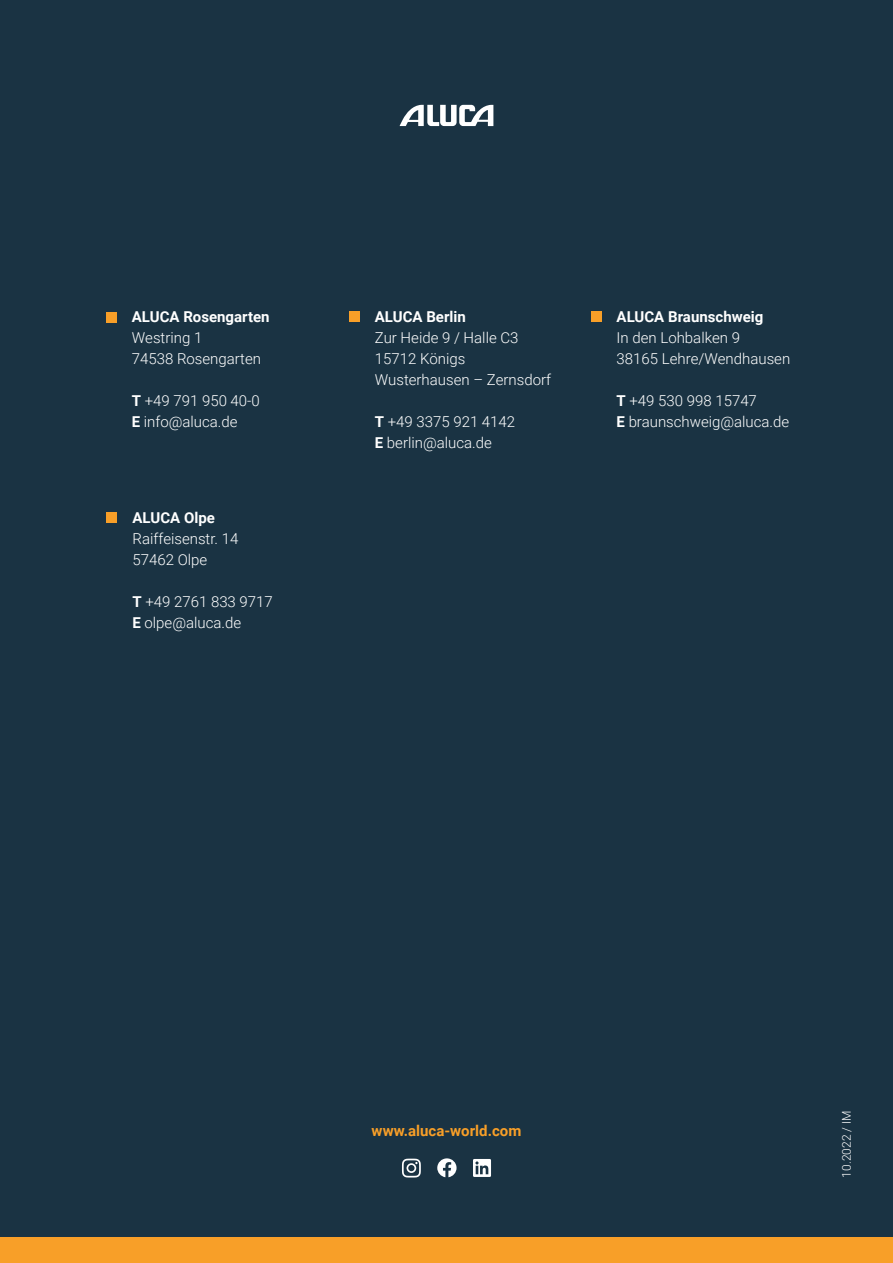
<style>
.page{position:relative;width:893px;height:1263px;background:#1a3343}
.page>*{position:absolute;margin:0;border:0;box-sizing:border-box;transform-origin:0 0}
.t1{font:300 15px/21px "Roboto";color:#fff}
.t2{font:700 15px "Roboto";color:#fff}
.Fließtext{font:700 15px "Roboto";color:#f89f28}
.t3{font:300 12px "Roboto";color:#fff}
.s1{font-weight:700}
</style>
<div class="page">
<svg style="left:400px;top:105px;width:93px;height:21px"></svg>
<svg style="left:402px;top:1159px;width:19px;height:18px"></svg>
<svg style="left:437px;top:1158px;width:20px;height:19px"></svg>
<svg style="left:473px;top:1159px;width:18px;height:18px"></svg>
<div style="left:106px;top:312px;width:11px;height:10px;background:#f89f28"></div>
<div style="left:349px;top:311px;width:10px;height:11px;background:#f89f28"></div>
<div style="left:591px;top:311px;width:11px;height:11px;background:#f89f28"></div>
<div style="left:106px;top:512px;width:11px;height:11px;background:#f89f28"></div>
<div style="left:0;top:1237px;width:893px;height:26px;background:#f89f28"></div>
<p class="t2" style="left:132px;top:306px;width:139px">ALUCA Rosengarten</p>
<p class="t1" style="left:132px;top:327px;width:72px">Westring 1</p>
<p class="t1" style="left:132px;top:348px;width:131px">74538 Rosengarten</p>
<p class="t1" style="left:132px;top:390px;width:130px"><span class="s1">T</span> +49 791 950 40-0</p>
<p class="t1" style="left:132px;top:411px;width:107px"><span class="s1">E</span> info@aluca.de</p>
<p class="t2" style="left:132px;top:507px;width:84px">ALUCA Olpe</p>
<p class="t1" style="left:132px;top:528px;width:107px">Raiffeisenstr. 14</p>
<p class="t1" style="left:132px;top:549px;width:76px">57462 Olpe</p>
<p class="t1" style="left:132px;top:591px;width:142px"><span class="s1">T</span> +49 2761 833 9717</p>
<p class="t1" style="left:132px;top:612px;width:110px"><span class="s1">E</span> olpe@aluca.de</p>
<p class="t2" style="left:375px;top:306px;width:93px">ALUCA Berlin</p>
<p class="t1" style="left:375px;top:326px;width:145px">Zur Heide 9 / Halle C3</p>
<p class="t1" style="left:375px;top:347px;width:178px">15712 Königs<br>Wusterhausen – Zernsdorf</p>
<p class="t1" style="left:375px;top:410px;width:142px"><span class="s1">T</span> +49 3375 921 4142</p>
<p class="t1" style="left:375px;top:431px;width:118px"><span class="s1">E</span> berlin@aluca.de</p>
<p class="t2" style="left:617px;top:306px;width:148px">ALUCA Braunschweig</p>
<p class="t1" style="left:617px;top:326px;width:125px">In den Lohbalken 9</p>
<p class="t1" style="left:617px;top:347px;width:175px">38165 Lehre/Wendhausen</p>
<p class="t1" style="left:617px;top:389px;width:142px"><span class="s1">T</span> +49 530 998 15747</p>
<p class="t1" style="left:617px;top:410px;width:174px"><span class="s1">E</span> braunschweig@aluca.de</p>
<p class="Fließtext" style="left:372px;top:1120px;width:151px">www.aluca-world.com</p>
<p class="t3" style="left:838px;top:1177px;width:68px;rotate:-90deg">10.2022 / IM</p>
</div>
